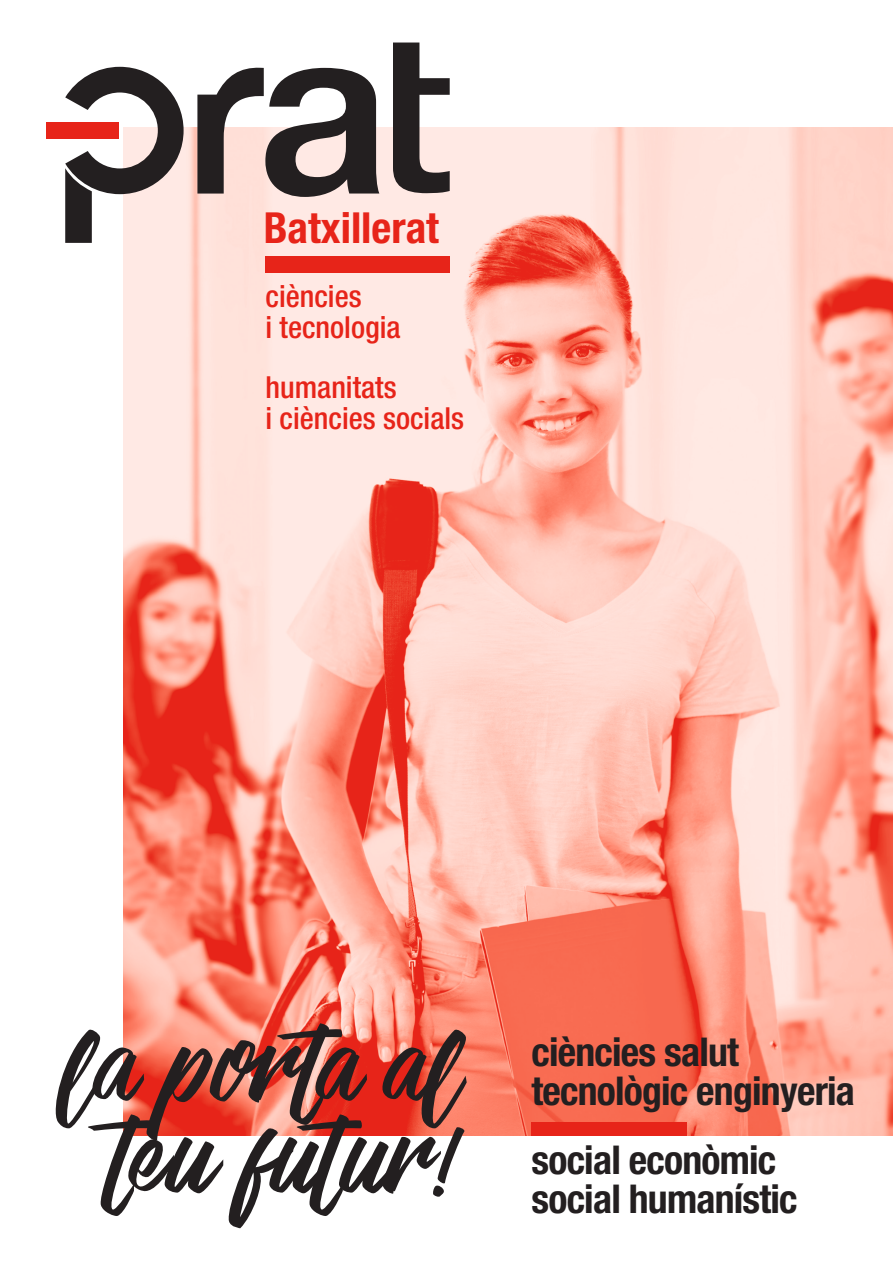
<style>
.page{position:relative;width:893px;height:1263px;background:#fff}
.page>*{position:absolute;margin:0;border:0;box-sizing:border-box;transform-origin:0 0}
.t1{font:114.15px "Venetian";color:#231f20}
.t2{font:700 condensed 42.9px "Helvetica Neue";color:#e72419}
.curs{font:700 condensed 39.75px "Helvetica Neue";letter-spacing:-.02em;color:#231f20}
.curs-2{font:500 condensed 30.45px "Helvetica Neue";color:#e72419}
</style>
<div class="page">
<img style="left:123px;top:128px;width:770px;height:1007px">
<div style="left:47px;top:123px;width:72px;height:16px;background:#e72419"></div>
<div style="left:265px;top:256px;width:185px;height:16px;background:#e72419"></div>
<svg style="left:65px;top:43px;width:385px;height:200px"></svg>
<div style="left:531px;top:1122px;width:156px;height:13px;background:#e72419"></div>
<p class="t2" style="left:264px;top:202px;width:177px">Batxillerat</p>
<p class="curs-2" style="left:265px;top:278px;width:98px">ciències</p>
<p class="curs-2" style="left:265px;top:309px;width:137px">i tecnologia</p>
<p class="curs-2" style="left:265px;top:369px;width:133px">humanitats</p>
<p class="curs-2" style="left:265px;top:400px;width:200px">i ciències socials</p>
<p class="t1" style="left:62px;top:992px;width:403px">la porta al</p>
<p class="t1" style="left:109px;top:1083px;width:356px">teu futur!</p>
<p class="curs" style="left:531px;top:1027px;width:209px">ciències salut</p>
<p class="curs" style="left:531px;top:1066px;width:325px">tecnològic enginyeria</p>
<p class="curs" style="left:531px;top:1135px;width:246px">social econòmic</p>
<p class="curs" style="left:531px;top:1174px;width:267px">social humanístic</p>
</div>
